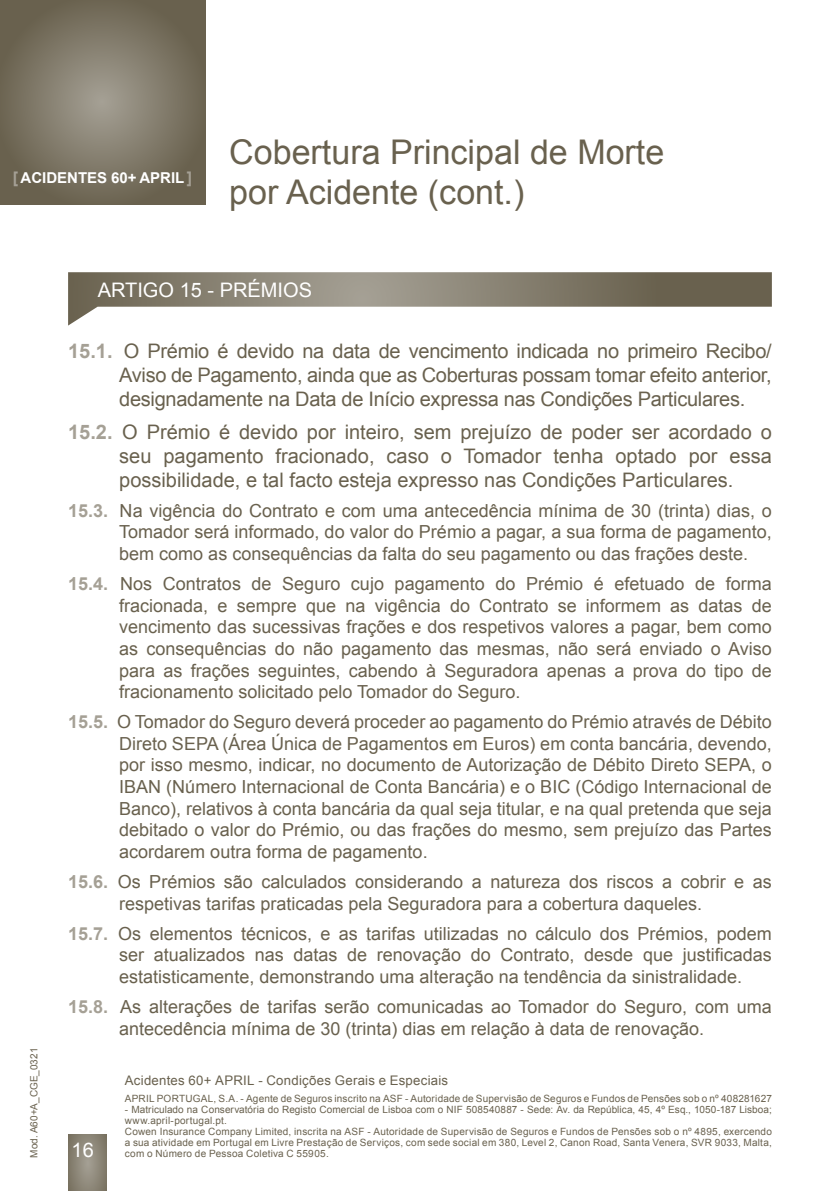
<style>
.page{position:relative;width:840px;height:1191px;background:#fff}
.page>*{position:absolute;margin:0;border:0;box-sizing:border-box;transform-origin:0 0}
.t1{font:34px/40px "Arial";color:#69614e}
.t2{font:20px/24px "Arial";letter-spacing:-.005em;color:#69614e;text-align:justify}
.t3{font:20px "Arial";color:#fff}
.t4{font:18px/21.6px "Arial";color:#69614e;text-align:justify}
.t5{font:700 15px "Arial";color:#fff}
.t6{font:13.2px "Arial";letter-spacing:.02em;color:#69614e}
.t7{font:10px/11px "Arial";letter-spacing:.02em;color:#69614e}
.t8{font:10px "Arial";color:#69614e}
.s1{font-size:16px;color:#a5a095}
.s2{font-weight:700;color:#a5a095}
</style>
<div class="page">
<svg style="left:68px;top:1134px;width:39px;height:57px;background:#8b8576"></svg>
<svg style="left:0;top:0;width:205px;height:204px;background:#7a7362"></svg>
<svg style="left:68px;top:272px;width:703px;height:53px"></svg>
<p class="t5" style="left:13px;top:168px;width:181px"><span class="s1">[</span> ACIDENTES 60+ APRIL <span class="s1">]</span></p>
<h1 class="t1" style="left:229px;top:133px;width:436px">Cobertura Principal de Morte por Acidente (cont.)</h1>
<p class="t3" style="left:98px;top:276px;width:216px">ARTIGO 15 - PRÉMIOS</p>
<p class="t8" style="left:28px;top:1157px;width:111px;rotate:-90deg">Mod. A60+A_CGE_0321</p>
<p class="t2" style="left:119px;top:339px;width:653px;text-indent:-51px"><span class="s2">15.1.</span> O Prémio é devido na data de vencimento indicada no primeiro Recibo/ Aviso de Pagamento, ainda que as Coberturas possam tomar efeito anterior, designadamente na Data de Início expressa nas Condições Particulares.</p>
<p class="t2" style="left:119px;top:420px;width:653px;text-indent:-51px"><span class="s2">15.2.</span> O Prémio é devido por inteiro, sem prejuízo de poder ser acordado o seu pagamento fracionado, caso o Tomador tenha optado por essa possibilidade, e tal facto esteja expresso nas Condições Particulares.</p>
<p class="t4" style="left:119px;top:500px;width:653px;text-indent:-51px"><span class="s2">15.3.</span> Na vigência do Contrato e com uma antecedência mínima de 30 (trinta) dias, o Tomador será informado, do valor do Prémio a pagar, a sua forma de pagamento, bem como as consequências da falta do seu pagamento ou das frações deste.</p>
<p class="t4" style="left:119px;top:573px;width:653px;text-indent:-51px"><span class="s2">15.4.</span> Nos Contratos de Seguro cujo pagamento do Prémio é efetuado de forma fracionada, e sempre que na vigência do Contrato se informem as datas de vencimento das sucessivas frações e dos respetivos valores a pagar, bem como as consequências do não pagamento das mesmas, não será enviado o Aviso para as frações seguintes, cabendo à Seguradora apenas a prova do tipo de fracionamento solicitado pelo Tomador do Seguro.</p>
<p class="t4" style="left:119px;top:711px;width:653px;text-indent:-51px"><span class="s2">15.5.</span> O Tomador do Seguro deverá proceder ao pagamento do Prémio através de Débito Direto SEPA (Área Única de Pagamentos em Euros) em conta bancária, devendo, por isso mesmo, indicar, no documento de Autorização de Débito Direto SEPA, o IBAN (Número Internacional de Conta Bancária) e o BIC (Código Internacional de Banco), relativos à conta bancária da qual seja titular, e na qual pretenda que seja debitado o valor do Prémio, ou das frações do mesmo, sem prejuízo das Partes acordarem outra forma de pagamento.</p>
<p class="t4" style="left:119px;top:871px;width:653px;text-indent:-51px"><span class="s2">15.6.</span> Os Prémios são calculados considerando a natureza dos riscos a cobrir e as respetivas tarifas praticadas pela Seguradora para a cobertura daqueles.</p>
<p class="t4" style="left:119px;top:922px;width:653px;text-indent:-51px"><span class="s2">15.7.</span> Os elementos técnicos, e as tarifas utilizadas no cálculo dos Prémios, podem ser atualizados nas datas de renovação do Contrato, desde que justificadas estatisticamente, demonstrando uma alteração na tendência da sinistralidade.</p>
<p class="t4" style="left:119px;top:996px;width:653px;text-indent:-51px"><span class="s2">15.8.</span> As alterações de tarifas serão comunicadas ao Tomador do Seguro, com uma antecedência mínima de 30 (trinta) dias em relação à data de renovação.</p>
<p class="t6" style="left:125px;top:1072px;width:325px">Acidentes 60+ APRIL - Condições Gerais e Especiais</p>
<p class="t7" style="left:125px;top:1093px;width:648px">APRIL PORTUGAL, S.A. - Agente de Seguros inscrito na ASF - Autoridade de Supervisão de Seguros e Fundos de Pensões sob o nº 408281627</p>
<p class="t7" style="left:125px;top:1104px;width:648px">- Matriculado na Conservatória do Registo Comercial de Lisboa com o NIF 508540887 - Sede: Av. da República, 45, 4º Esq., 1050-187 Lisboa; www.april-portugal.pt.<br>Cowen Insurance Company Limited, inscrita na ASF - Autoridade de Supervisão de Seguros e Fundos de Pensões sob o nº 4895, exercendo a sua atividade em Portugal em Livre Prestação de Serviços, com sede social em 380, Level 2, Canon Road, Santa Venera, SVR 9033, Malta,</p>
<p class="t3" style="left:72px;top:1136px;width:24px">16</p>
<p class="t7" style="left:125px;top:1148px;width:205px">com o Número de Pessoa Coletiva C 55905.</p>
</div>
